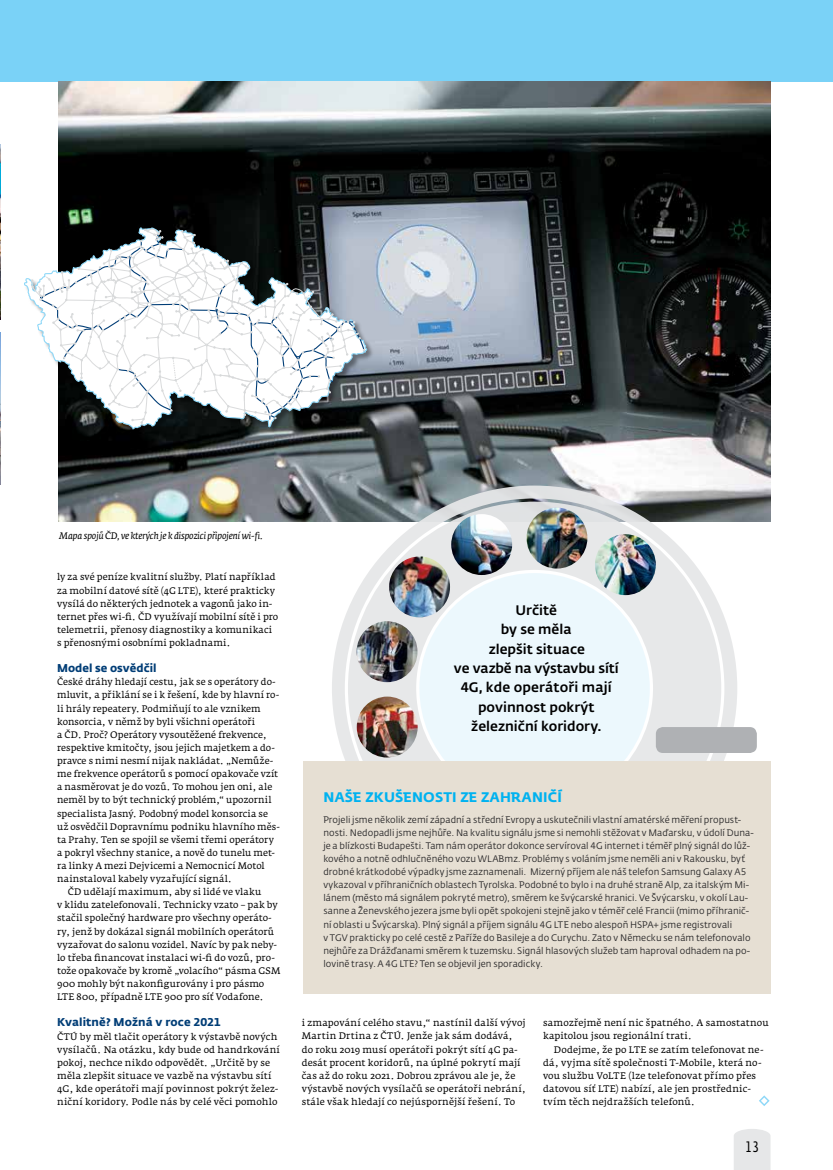
<style>
.page{position:relative;width:833px;height:1170px;background:#fff}
.page>*{position:absolute;margin:0;border:0;box-sizing:border-box;transform-origin:0 0}
.t1{font:15px "CD Fedra Cond Pro";color:#000}
.t2{font:700 13.75px "CD Fedra";letter-spacing:.01em;color:#00b2f0}
.t3{font:500 13.62px/19.4px "CD Fedra";color:#000;text-align:center}
.t4{font:700 11.25px "CD Fedra";letter-spacing:.005em;color:#003d76}
.t5{font:9.38px/13.1px "Fedra Serif A Pro";letter-spacing:.01em;color:#000}
.t6{font:9.38px/13.1px "CD Fedra";letter-spacing:.005em;color:#292829}
.t7{font:italic 9.38px "Fedra Serif A Pro";letter-spacing:-.01em;color:#000}
</style>
<div class="page">
<svg style="left:734px;top:1129px;width:36px;height:40px"></svg>
<div style="left:0;top:0;width:833px;height:81px;background:#7ad2f7"></div>
<img style="left:58px;top:81px;width:713px;height:440px">
<div style="left:24px;top:227px;width:350px;height:209px;background:#000;opacity:.38"></div>
<svg style="left:24px;top:227px;width:344px;height:202px"></svg>
<svg style="left:31px;top:229px;width:334px;height:197px"></svg>
<img style="left:0;top:145px;width:1px;height:174px">
<img style="left:0;top:332px;width:1px;height:153px">
<div style="left:348px;top:501px;width:373px;height:373px;border:68px solid #e6e7e8;border-radius:50%"></div>
<img style="left:595px;top:534px;width:61px;height:61px;border-radius:30px">
<img style="left:526px;top:507px;width:61px;height:61px;border-radius:30px">
<img style="left:451px;top:514px;width:61px;height:61px;border-radius:30px">
<div style="left:332px;top:485px;width:405px;height:406px;border:13px solid #e6e7e8;border-radius:50%"></div>
<div style="left:419px;top:573px;width:231px;height:230px;background:#ecf8fd;border-radius:50%"></div>
<div style="left:656px;top:727px;width:101px;height:26px;background:#afb1b4;border-radius:7px"></div>
<div style="left:303px;top:761px;width:468px;height:232px;background:#e6dfd3"></div>
<img style="left:389px;top:556px;width:61px;height:61px">
<img style="left:356px;top:621px;width:61px;height:61px;border-radius:30px">
<img style="left:357px;top:696px;width:61px;height:61px;border-radius:30px">
<svg style="left:759px;top:1095px;width:10px;height:11px"></svg>
<p class="t7" style="left:59px;top:530px;width:205px">Mapa spojů ČD, ve kterých je k dispozici připojení wi-fi.</p>
<p class="t5" style="left:57px;top:570px;width:223px">ly za své peníze kvalitní služby. Platí například za mobilní datové sítě (4G LTE), které prakticky vysílá do některých jednotek a vagonů jako in&shy;ternet přes wi-fi. ČD využívají mobilní sítě i pro telemetrii, přenosy diagnostiky a komunikaci s přenosnými osobními pokladnami.</p>
<p class="t4" style="left:57px;top:661px;width:101px">Model se osvědčil</p>
<p class="t5" style="left:57px;top:675px;width:220px">České dráhy hledají cestu, jak se s operátory do-</p>
<p class="t5" style="left:57px;top:688px;width:224px">mluvit, a přiklání se i k řešení, kde by hlavní ro-</p>
<p class="t5" style="left:57px;top:701px;width:205px">li hrály repeatery. Podmiňují to ale vznikem</p>
<p class="t5" style="left:57px;top:714px;width:199px">konsorcia, v němž by byli všichni operátoři</p>
<p class="t5" style="left:57px;top:728px;width:211px">a ČD. Proč? Operátory vysoutěžené frekvence,</p>
<p class="t5" style="left:57px;top:741px;width:219px">respektive kmitočty, jsou jejich majetkem a do-</p>
<p class="t5" style="left:57px;top:754px;width:218px">pravce s nimi nesmí nijak nakládat. „Nemůže-</p>
<p class="t5" style="left:57px;top:767px;width:222px">me frekvence operátorů s pomocí opakovače vzít</p>
<p class="t5" style="left:57px;top:780px;width:217px">a nasměrovat je do vozů. To mohou jen oni, ale</p>
<p class="t5" style="left:57px;top:793px;width:216px">neměl by to být technický problém,“ upozornil</p>
<p class="t5" style="left:57px;top:806px;width:212px">specialista Jasný. Podobný model konsorcia se</p>
<p class="t5" style="left:57px;top:819px;width:224px">už osvědčil Dopravnímu podniku hlavního měs-</p>
<p class="t5" style="left:57px;top:832px;width:218px">ta Prahy. Ten se spojil se všemi třemi operátory</p>
<p class="t5" style="left:57px;top:846px;width:219px">a pokryl všechny stanice, a nově do tunelu met-</p>
<p class="t5" style="left:57px;top:859px;width:209px">ra linky A mezi Dejvicemi a Nemocnicí Motol</p>
<p class="t5" style="left:57px;top:872px;width:176px">nainstaloval kabely vyzařující signál.</p>
<p class="t5" style="left:68px;top:885px;width:195px">ČD udělají maximum, aby si lidé ve vlaku</p>
<p class="t5" style="left:57px;top:898px;width:222px">v klidu zatelefonovali. Technicky vzato – pak by</p>
<p class="t5" style="left:57px;top:911px;width:216px">stačil společný hardware pro všechny operáto-</p>
<p class="t5" style="left:57px;top:924px;width:219px">ry, jenž by dokázal signál mobilních operátorů</p>
<p class="t5" style="left:57px;top:937px;width:221px">vyzařovat do salonu vozidel. Navíc by pak neby-</p>
<p class="t5" style="left:57px;top:950px;width:219px">lo třeba financovat instalaci wi-fi do vozů, pro-</p>
<p class="t5" style="left:57px;top:964px;width:225px">tože opakovače by kromě „volacího“ pásma GSM</p>
<p class="t5" style="left:57px;top:977px;width:209px">900 mohly být nakonfigurovány i pro pásmo</p>
<p class="t5" style="left:57px;top:990px;width:208px">LTE 800, případně LTE 900 pro síť Vodafone.</p>
<p class="t4" style="left:57px;top:1015px;width:165px">Kvalitně? Možná v roce 2021</p>
<p class="t5" style="left:57px;top:1029px;width:224px">ČTÚ by měl tlačit operátory k výstavbě nových vysílačů. Na otázku, kdy bude od handrkování pokoj, nechce nikdo odpovědět. „Určitě by se měla zlepšit situace ve vazbě na výstavbu sítí 4G, kde operátoři mají povinnost pokrýt želez&shy;niční koridory. Podle nás by celé věci pomohlo</p>
<h3 class="t3" style="left:454px;top:600px;width:166px">Určitě<br>by se měla<br>zlepšit situace<br>ve vazbě na výstavbu sítí<br>4G, kde operátoři mají povinnost pokrýt železniční koridory.</h3>
<h2 class="t2" style="left:323px;top:788px;width:240px">NAŠE ZKUŠENOSTI ZE ZAHRANIČÍ</h2>
<p class="t6" style="left:323px;top:813px;width:432px">Projeli jsme několik zemí západní a střední Evropy a uskutečnili vlastní amatérské měření propust&shy;nosti. Nedopadli jsme nejhůře. Na kvalitu signálu jsme si nemohli stěžovat v Maďarsku, v údolí Duna&shy;je a blízkosti Budapešti. Tam nám operátor dokonce servíroval 4G internet i téměř plný signál do lůž&shy;kového a notně odhlučněného vozu WLABmz. Problémy s voláním jsme neměli ani v Rakousku, byť drobné krátkodobé výpadky jsme zaznamenali. Mizerný příjem ale náš telefon Samsung Galaxy A5 vykazoval v příhraničních oblastech Tyrolska. Podobné to bylo i na druhé straně Alp, za italským Mi&shy;lánem (město má signálem pokryté metro), směrem ke švýcarské hranici. Ve Švýcarsku, v okolí Lau&shy;sanne a Ženevského jezera jsme byli opět spokojeni stejně jako v téměř celé Francii (mimo příhranič&shy;ní oblasti u Švýcarska). Plný signál a příjem signálu 4G LTE nebo alespoň HSPA+ jsme registrovali<br>v TGV prakticky po celé cestě z Paříže do Basileje a do Curychu. Zato v Německu se nám telefonovalo nejhůře za Drážďanami směrem k tuzemsku. Signál hlasových služeb tam haproval odhadem na po&shy;lovině trasy. A 4G LTE? Ten se objevil jen sporadicky.</p>
<p class="t5" style="left:302px;top:1016px;width:226px">i zmapování celého stavu,“ nastínil další vývoj Martin Drtina z ČTÚ. Jenže jak sám dodává, do roku 2019 musí operátoři pokrýt sítí 4G pa&shy;desát procent koridorů, na úplné pokrytí mají čas až do roku 2021. Dobrou zprávou ale je, že výstavbě nových vysílačů se operátoři nebrání, stále však hledají co nejúspornější řešení. To</p>
<p class="t5" style="left:543px;top:1016px;width:227px">samozřejmě není nic špatného. A samostatnou kapitolou jsou regionální trati.</p>
<p class="t5" style="left:543px;top:1042px;width:222px;text-indent:11px">Dodejme, že po LTE se zatím telefonovat ne&shy;dá, vyjma sítě společnosti T-Mobile, která no&shy;vou službu VoLTE (lze telefonovat přímo přes datovou síť LTE) nabízí, ale jen prostřednic&shy;tvím těch nejdražších telefonů.</p>
<h1 class="t1" style="left:745px;top:1138px;width:16px">13</h1>
</div>
